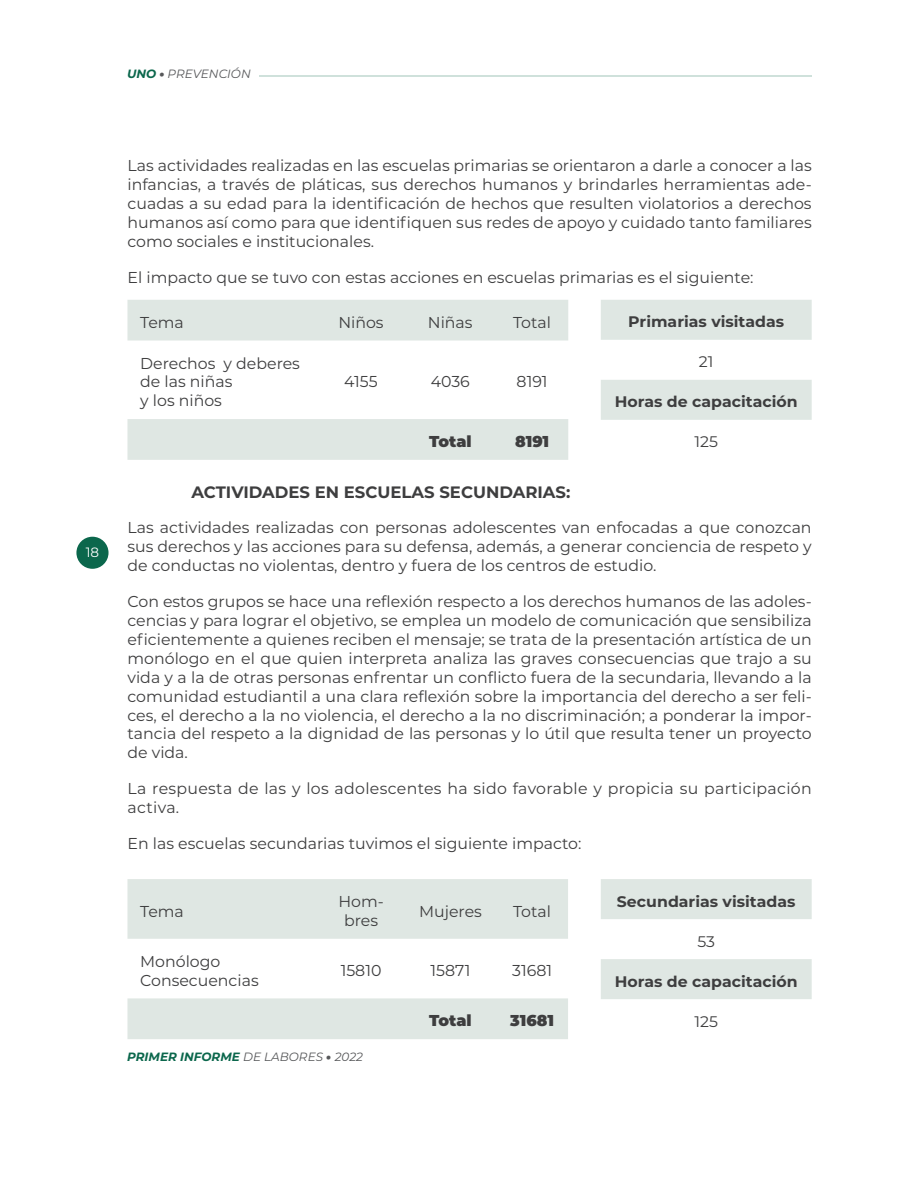
<style>
.page{position:relative;width:918px;height:1188px;background:#fff}
.page>*{position:absolute;margin:0;border:0;box-sizing:border-box;transform-origin:0 0}
.t1{font:700 16.5px "Montserrat";color:#3e3e3f}
.t2{font:15.75px/18.9px "Montserrat";color:#3e3e3f;text-align:justify}
.t3{font:15.75px/18.9px "Montserrat";letter-spacing:.02em;color:#3e3e3f}
.t4{font:900 15.75px "Montserrat";color:#3e3e3f}
.t5{font:700 15.3px "Montserrat";color:#3e3e3f}
.t6{font:15.3px "Montserrat";color:#3e3e3f}
.t7{font:13.5px "Montserrat";color:#fff}
.t8{font:italic 700 12px "Montserrat";color:#0b674c}
.t9{font:italic 12px "Montserrat";color:#57585a}
.s1{font-weight:700;color:#0b674c}
.s2{font-weight:900}
.s3{font-weight:400;color:#57585a}
.s4{font-weight:900;color:#57585a}
</style>
<div class="page">
<hr style="left:259px;top:75px;width:553px;height:2px;background:#cfe1db">
<div style="left:76px;top:537px;width:33px;height:32px;background:#0b674c;border-radius:50%"></div>
<svg style="left:127px;top:300px;width:441px;height:160px;fill:#e4eae7"></svg>
<svg style="left:127px;top:879px;width:441px;height:160px;fill:#dfe7e3"></svg>
<svg style="left:601px;top:300px;width:211px;height:120px"></svg>
<svg style="left:601px;top:879px;width:211px;height:120px"></svg>
<p class="t9" style="left:127px;top:66px;width:125px"><span class="s1">UNO</span> <span class="s2">•</span> PREVENCIÓN</p>
<p class="t7" style="left:86px;top:543px;width:15px">18</p>
<p class="t2" style="left:128px;top:155px;width:686px">Las actividades realizadas en las escuelas primarias se orientaron a darle a conocer a las infancias, a través de pláticas, sus derechos humanos y brindarles herramientas ade&shy;cuadas a su edad para la identificación de hechos que resulten violatorios a derechos humanos así como para que identifiquen sus redes de apoyo y cuidado tanto familiares como sociales e institucionales.</p>
<p class="t2" style="left:128px;top:267px;width:628px">El impacto que se tuvo con estas acciones en escuelas primarias es el siguiente:</p>
<p class="t2" style="left:140px;top:312px;width:45px">Tema</p>
<p class="t2" style="left:338px;top:312px;width:47px">Niños</p>
<p class="t2" style="left:428px;top:312px;width:46px">Niñas</p>
<p class="t2" style="left:513px;top:312px;width:39px">Total</p>
<p class="t2" style="left:140px;top:353px;width:161px;text-align:left">Derechos y deberes de las niñas<br>y los niños</p>
<p class="t2" style="left:344px;top:372px;width:35px">4155</p>
<p class="t2" style="left:431px;top:372px;width:41px">4036</p>
<p class="t2" style="left:517px;top:372px;width:32px">8191</p>
<p class="t4" style="left:429px;top:430px;width:44px">Total</p>
<p class="t4" style="left:515px;top:430px;width:36px">8191</p>
<p class="t5" style="left:628px;top:311px;width:157px">Primarias visitadas</p>
<p class="t6" style="left:699px;top:351px;width:16px">21</p>
<p class="t5" style="left:615px;top:391px;width:185px">Horas de capacitación</p>
<p class="t6" style="left:694px;top:431px;width:25px">125</p>
<p class="t1" style="left:191px;top:480px;width:381px">ACTIVIDADES EN ESCUELAS SECUNDARIAS:</p>
<p class="t2" style="left:128px;top:518px;width:686px">Las actividades realizadas con personas adolescentes van enfocadas a que conozcan sus derechos y las acciones para su defensa, además, a generar conciencia de respeto y de conductas no violentas, dentro y fuera de los centros de estudio.</p>
<p class="t2" style="left:128px;top:592px;width:686px">Con estos grupos se hace una reflexión respecto a los derechos humanos de las adoles&shy;cencias y para lograr el objetivo, se emplea un modelo de comunicación que sensibiliza eficientemente a quienes reciben el mensaje; se trata de la presentación artística de un monólogo en el que quien interpreta analiza las graves consecuencias que trajo a su vida y a la de otras personas enfrentar un conflicto fuera de la secundaria, llevando a la comunidad estudiantil a una clara reflexión sobre la importancia del derecho a ser feli&shy;ces, el derecho a la no violencia, el derecho a la no discriminación; a ponderar la impor&shy;tancia del respeto a la dignidad de las personas y lo útil que resulta tener un proyecto de vida.</p>
<p class="t3" style="left:128px;top:779px;width:686px">La respuesta de las y los adolescentes ha sido favorable y propicia su participación activa.</p>
<p class="t2" style="left:128px;top:833px;width:455px">En las escuelas secundarias tuvimos el siguiente impacto:</p>
<p class="t2" style="left:140px;top:901px;width:45px">Tema</p>
<p class="t2" style="left:338px;top:892px;width:47px;text-align:center">Hom&shy;bres</p>
<p class="t2" style="left:419px;top:901px;width:64px">Mujeres</p>
<p class="t2" style="left:513px;top:901px;width:39px">Total</p>
<p class="t2" style="left:140px;top:951px;width:120px">Monólogo<br>Consecuencias</p>
<p class="t2" style="left:341px;top:961px;width:42px">15810</p>
<p class="t2" style="left:431px;top:961px;width:41px">15871</p>
<p class="t2" style="left:512px;top:961px;width:41px">31681</p>
<p class="t4" style="left:429px;top:1009px;width:44px">Total</p>
<p class="t4" style="left:510px;top:1009px;width:45px">31681</p>
<p class="t8" style="left:127px;top:1049px;width:237px">PRIMER INFORME <span class="s3">DE LABORES</span> <span class="s4">•</span> <span class="s3">2022</span></p>
<p class="t5" style="left:617px;top:890px;width:180px">Secundarias visitadas</p>
<p class="t6" style="left:697px;top:931px;width:19px">53</p>
<p class="t5" style="left:615px;top:970px;width:185px">Horas de capacitación</p>
<p class="t6" style="left:694px;top:1011px;width:25px">125</p>
</div>
